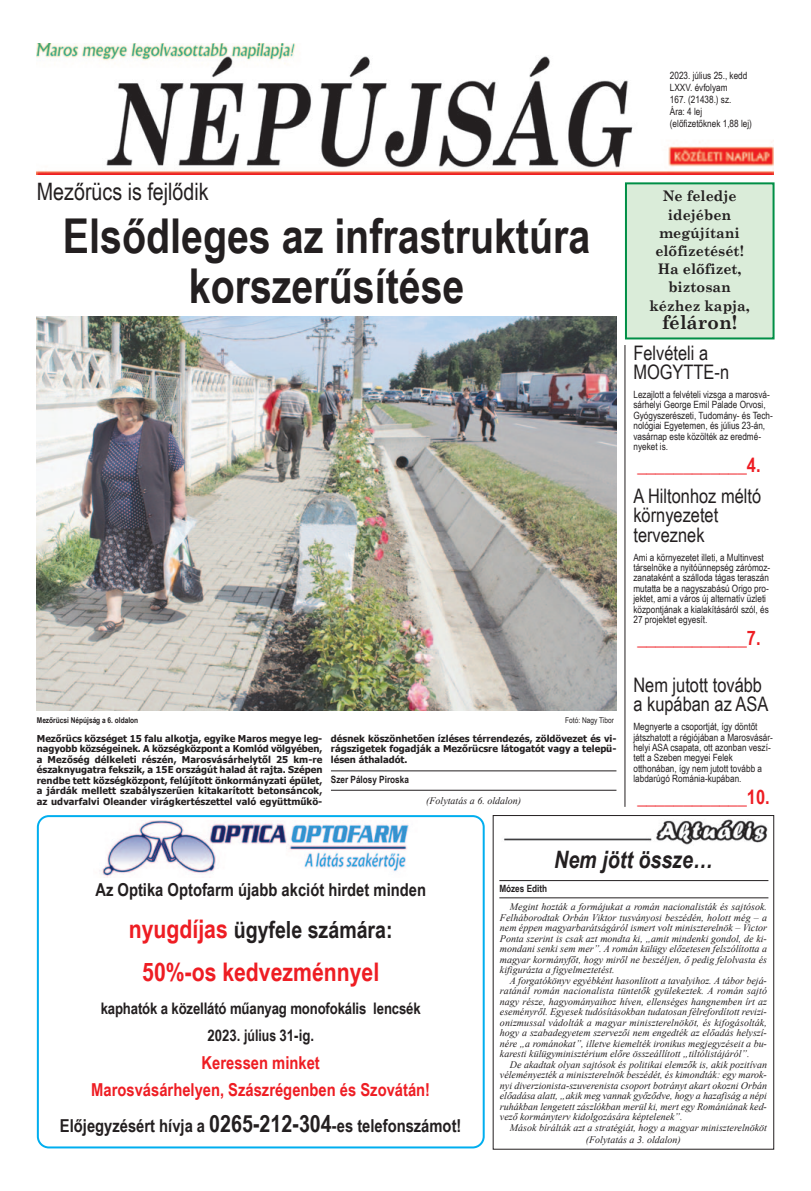
<style>
.page{position:relative;width:811px;height:1191px;background:#fff}
.page>*{position:absolute;margin:0;border:0;box-sizing:border-box;transform-origin:0 0}
.t1{font:700 48px/50px "Arial Narrow";color:#231f20;text-align:center}
.t2{font:700 25.6px "Arial Narrow";color:#ee1d23}
.t3{font:24px "Arial Narrow";color:#231f20}
.t4{font:italic 700 24px "Arial Narrow";color:#231f20}
.t5{font:700 23.6px "Arial Narrow";color:#231f20}
.t6{font:20px/19.4px "Arial Narrow";color:#231f20}
.t7{font:700 20px "Arial Narrow";color:#ee1d23}
.t8{font:700 19.1px "Century Schoolbook";color:#231f20}
.t9{font:700 17.8px "Arial Narrow";color:#231f20}
.t10{font:700 17.8px/27.3px "Arial Narrow";color:#ee1d23;text-align:center}
.t11{font:700 16px "Arial Narrow";color:#231f20;scale:.94 1}
.t12{font:700 15.9px "Arial Narrow";letter-spacing:-.01em;color:#231f20}
.t13{font:700 14.6px "Century Schoolbook";color:#231f20}
.t14{font:italic 10px/10.5px "Times New Roman";color:#231f20;text-align:justify}
.t15{font:10px/10.4px "Arial Narrow";color:#231f20}
.t16{font:700 10px "Arial Narrow";color:#231f20}
.t17{font:700 9.5px/10.5px "Tahoma";color:#231f20;text-align:justify}
.t18{font:700 8px "Arial Narrow";color:#231f20}
.t19{font:8px "Arial Narrow";color:#231f20}
.s1{font-size:25.6px;color:#ee1d23}
.s2{font-size:15.9px}
.s3{font-size:23.7px}
</style>
<div class="page">
<img style="left:37px;top:44px;width:737px;height:130px">
<div style="left:493px;top:815px;width:281px;height:334px;border:1px solid #231f20"></div>
<hr style="left:499px;top:897px;width:269px;height:1px;background:#231f20">
<hr style="left:499px;top:880px;width:269px;height:1px;background:#231f20">
<img style="left:504px;top:819px;width:264px;height:26px">
<hr style="left:625px;top:345px;width:1px;height:462px;background:#231f20">
<img style="left:37px;top:316px;width:579px;height:395px">
<div style="left:627px;top:184px;width:145px;height:153px;background:#daecd9"></div>
<div style="left:625px;top:182px;width:149px;height:157px;border:2px solid #008f46"></div>
<svg style="left:37px;top:815px;width:448px;height:333px"></svg>
<div style="left:46px;top:819px;width:428px;height:59px;background:#fff"></div>
<img style="left:99px;top:820px;width:310px;height:57px">
<hr style="left:331px;top:790px;width:285px;height:1px;background:#231f20">
<hr style="left:331px;top:770px;width:285px;height:1px;background:#231f20">
<p class="t15" style="left:670px;top:70px;width:79px">2023. július 25., kedd</p>
<p class="t15" style="left:670px;top:82px;width:59px">LXXV. évfolyam</p>
<p class="t15" style="left:670px;top:94px;width:63px">167. (21438.) sz.</p>
<p class="t15" style="left:670px;top:106px;width:34px">Ára: 4 lej</p>
<p class="t15" style="left:670px;top:118px;width:84px">(előfizetőknek 1,88 lej)</p>
<p class="t3" style="left:37px;top:177px;width:173px">Mezőrücs is fejlődik</p>
<p class="t1" style="left:63px;top:210px;width:529px">Elsődleges az infrastruktúra korszerűsítése</p>
<p class="t18" style="left:37px;top:716px;width:103px">Mezőrücsi Népújság a 6. oldalon</p>
<p class="t19" style="left:565px;top:716px;width:50px">Fotó: Nagy Tibor</p>
<p class="t17" style="left:37px;top:733px;width:287px">Mezőrücs községet 15 falu alkotja, egyike Maros megye leg&shy;nagyobb községeinek. A községközpont a Komlód völgyében, a Mezőség délkeleti részén, Marosvásárhelytől 25 km-re északnyugatra fekszik, a 15E országút halad át rajta. Szépen rendbe tett községközpont, felújított önkormányzati épület, a járdák mellett szabályszerűen kitakarított betonsáncok, az udvarfalvi Oleander virágkertészettel való együttműkö-</p>
<p class="t17" style="left:331px;top:733px;width:287px">désnek köszönhetően ízléses térrendezés, zöldövezet és vi&shy;rágszigetek fogadják a Mezőrücsre látogatót vagy a telepü&shy;lésen áthaladót.</p>
<p class="t16" style="left:331px;top:774px;width:79px">Szer Pálosy Piroska</p>
<p class="t14" style="left:426px;top:795px;width:96px">(Folytatás a 6. oldalon)</p>
<p class="t13" style="left:663px;top:187px;width:75px">Ne feledje</p>
<p class="t13" style="left:668px;top:205px;width:65px">idejében</p>
<p class="t13" style="left:659px;top:223px;width:82px">megújítani</p>
<p class="t13" style="left:655px;top:242px;width:90px">előfizetését!</p>
<p class="t13" style="left:658px;top:260px;width:85px">Ha előfizet,</p>
<p class="t13" style="left:668px;top:278px;width:64px">biztosan</p>
<p class="t13" style="left:649px;top:296px;width:102px">kézhez kapja,</p>
<p class="t8" style="left:662px;top:310px;width:77px">féláron!</p>
<p class="t6" style="left:633px;top:343px;width:97px">Felvételi a<br>MOGYTTE-n</p>
<p class="t15" style="left:633px;top:389px;width:141px">Lezajlott a felvételi vizsga a marosvá&shy;sárhelyi George Emil Palade Orvosi,<br>Gyógyszerészeti, Tudomány- és Tech&shy;nológiai Egyetemen, és július 23-án, vasárnap este közölték az eredmé&shy;nyeket is.</p>
<p class="t7" style="left:637px;top:453px;width:125px">____________4.</p>
<p class="t6" style="left:633px;top:486px;width:129px">A Hiltonhoz méltó környezetet terveznek</p>
<p class="t15" style="left:633px;top:551px;width:138px">Ami a környezetet illeti, a Multinvest társelnöke a nyitóünnepség zárómoz&shy;zanataként a szálloda tágas teraszán mutatta be a nagyszabású Origo pro&shy;jektet, ami a város új alternatív üzleti központjának a kialakításáról szól, és 27 projektet egyesít.</p>
<p class="t7" style="left:637px;top:626px;width:125px">____________7.</p>
<p class="t6" style="left:633px;top:675px;width:136px">Nem jutott tovább a kupában az ASA</p>
<p class="t15" style="left:633px;top:721px;width:141px">Megnyerte a csoportját, így döntőt játszhatott a régiójában a Marosvásár&shy;helyi ASA csapata, ott azonban veszí&shy;tett a Szeben megyei Felek otthonában, így nem jutott tovább a labdarúgó Románia-kupában.</p>
<p class="t7" style="left:637px;top:785px;width:134px">____________10.</p>
<p class="t9" style="left:95px;top:879px;width:332px">Az Optika Optofarm újabb akciót hirdet minden</p>
<p class="t5" style="left:129px;top:916px;width:265px"><span class="s1">nyugdíjas</span> ügyfele számára:</p>
<p class="t2" style="left:142px;top:956px;width:238px">50%-os kedvezménnyel</p>
<p class="t12" style="left:101px;top:999px;width:321px">kaphatók a közellátó műanyag monofokális lencsék</p>
<p class="t11" style="left:207px;top:1026px;width:115px"><span class="s2">2023.</span> július 31-ig.</p>
<p class="t10" style="left:91px;top:1048px;width:340px">Keressen minket<br>Marosvásárhelyen, Szászrégenben és Szovátán!</p>
<p class="t9" style="left:60px;top:1115px;width:403px">Előjegyzésért hívja a <span class="s3">0265-212-304</span>-es telefonszámot!</p>
<p class="t4" style="left:554px;top:845px;width:160px">Nem jött össze…</p>
<p class="t14" style="left:500px;top:901px;width:269px;text-indent:10px">Megint hozták a formájukat a román nacionalisták és sajtósok.<br>Felháborodtak Orbán Viktor tusványosi beszédén, holott még – a nem éppen magyarbarátságáról ismert volt miniszterelnök – Victor Ponta szerint is csak azt mondta ki, „amit mindenki gondol, de ki&shy;mondani senki sem mer”. A román külügy előzetesen felszólította a magyar kormányfőt, hogy miről ne beszéljen, ő pedig felolvasta és kifigurázta a figyelmeztetést.</p>
<p class="t14" style="left:500px;top:975px;width:268px;text-indent:10px">A forgatókönyv egyébként hasonlított a tavalyihoz. A tábor bejá&shy;ratánál román nacionalista tüntetők gyülekeztek. A román sajtó nagy része, hagyományaihoz híven, ellenséges hangnemben írt az eseményről. Egyesek tudósításokban tudatosan félrefordított revizi&shy;onizmussal vádolták a magyar miniszterelnököt, és kifogásolták, hogy a szabadegyetem szervezői nem engedték az előadás helyszí&shy;nére „a románokat”, illetve kiemelték ironikus megjegyzéseit a bu&shy;karesti külügyminisztérium előre összeállított „tiltólistájáról”.</p>
<p class="t14" style="left:500px;top:1059px;width:268px;text-indent:10px">De akadtak olyan sajtósok és politikai elemzők is, akik pozitívan véleményezték a miniszterelnök beszédét, és kimondták: egy marok&shy;nyi diverzionista-szuverenista csoport botrányt akart okozni Orbán előadása alatt, „akik meg vannak győződve, hogy a hazafiság a népi ruhákban lengetett zászlókban merül ki, mert egy Romániának ked&shy;vező kormányterv kidolgozására képtelenek”.</p>
<p class="t14" style="left:510px;top:1122px;width:258px">Mások bírálták azt a stratégiát, hogy a magyar miniszterelnököt</p>
<p class="t16" style="left:499px;top:882px;width:49px">Mózes Edith</p>
<p class="t14" style="left:586px;top:1134px;width:96px">(Folytatás a 3. oldalon)</p>
</div>
